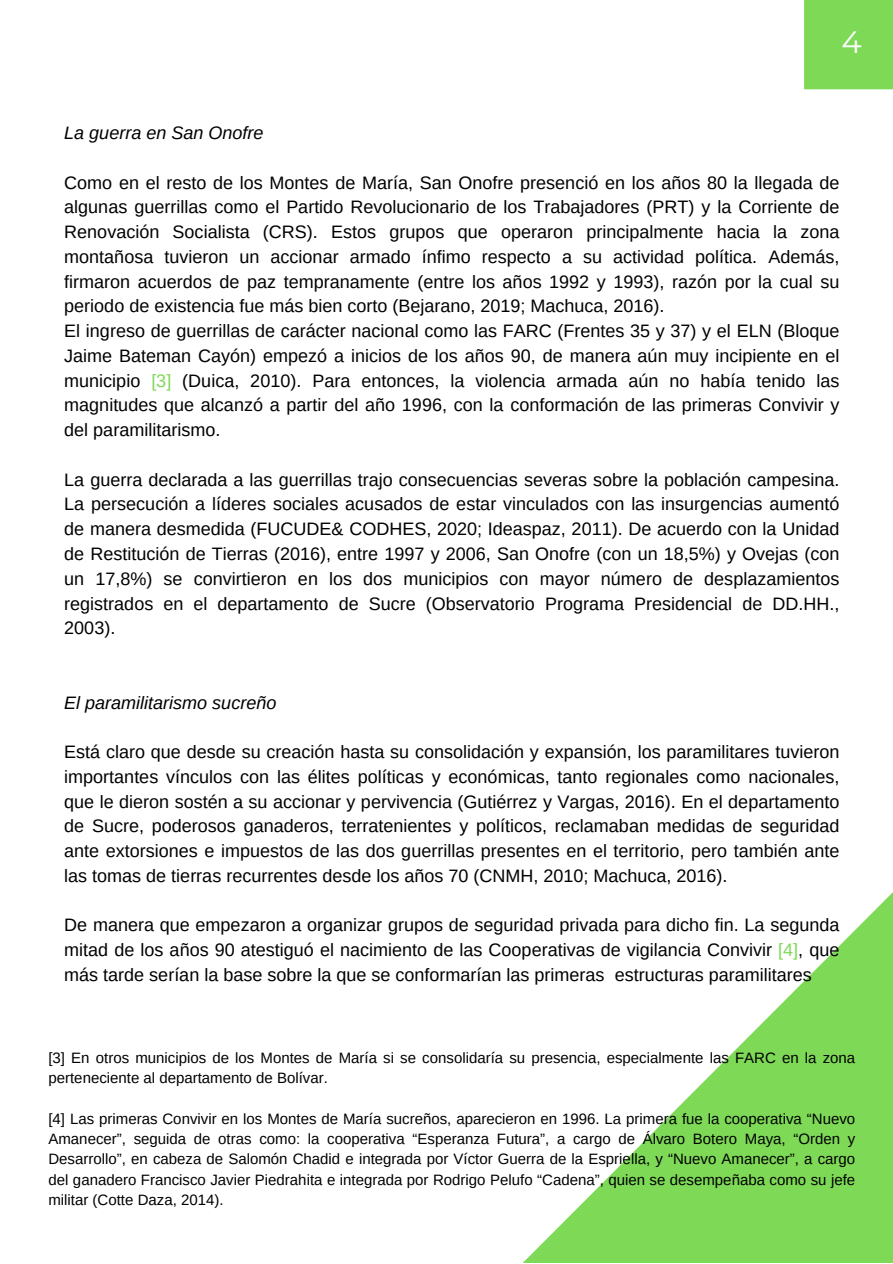
<style>
.page{position:relative;width:893px;height:1264px;background:#fff}
.page>*{position:absolute;margin:0;border:0;box-sizing:border-box;transform-origin:0 0}
.t1{font:30.75px "Montserrat";color:#fff}
.t2{font:18px/24.8px "Arimo";color:#000;text-align:justify}
.t3{font:italic 18px "Arimo";color:#000}
.t4{font:15px/20.2px "Arimo";color:#000}
.s1{color:#7ed957}
</style>
<div class="page">
<svg style="left:523px;top:893px;width:369px;height:370px"></svg>
<div style="left:804px;top:0;width:88px;height:89px;background:#7ed957"></div>
<p class="t1" style="left:841px;top:23px;width:22px">4</p>
<h1 class="t3" style="left:64px;top:123px;width:200px">La guerra en San Onofre</h1>
<h1 class="t2" style="left:64px;top:170px;width:776px;text-align:left">Como en el resto de los Montes de María, San Onofre presenció en los años 80 la llegada de algunas guerrillas como el Partido Revolucionario de los Trabajadores (PRT) y la Corriente de Renovación Socialista (CRS). Estos grupos que operaron principalmente hacia la zona montañosa tuvieron un accionar armado ínfimo respecto a su actividad política. Además, firmaron acuerdos de paz tempranamente (entre los años 1992 y 1993), razón por la cual su periodo de existencia fue más bien corto (Bejarano, 2019; Machuca, 2016).<br>El ingreso de guerrillas de carácter nacional como las FARC (Frentes 35 y 37) y el ELN (Bloque Jaime Bateman Cayón) empezó a inicios de los años 90, de manera aún muy incipiente en el municipio <span class="s1">[3]</span> (Duica, 2010). Para entonces, la violencia armada aún no había tenido las magnitudes que alcanzó a partir del año 1996, con la conformación de las primeras Convivir y del paramilitarismo.</h1>
<h1 class="t2" style="left:64px;top:467px;width:776px">La guerra declarada a las guerrillas trajo consecuencias severas sobre la población campesina.<br>La persecución a líderes sociales acusados de estar vinculados con las insurgencias aumentó de manera desmedida (FUCUDE&amp; CODHES, 2020; Ideaspaz, 2011). De acuerdo con la Unidad de Restitución de Tierras (2016), entre 1997 y 2006, San Onofre (con un 18,5%) y Ovejas (con un 17,8%) se convirtieron en los dos municipios con mayor número de desplazamientos registrados en el departamento de Sucre (Observatorio Programa Presidencial de DD.HH., 2003).</h1>
<h1 class="t3" style="left:64px;top:692px;width:213px">El paramilitarismo sucreño</h1>
<h1 class="t2" style="left:64px;top:739px;width:776px">Está claro que desde su creación hasta su consolidación y expansión, los paramilitares tuvieron importantes vínculos con las élites políticas y económicas, tanto regionales como nacionales, que le dieron sostén a su accionar y pervivencia (Gutiérrez y Vargas, 2016). En el departamento de Sucre, poderosos ganaderos, terratenientes y políticos, reclamaban medidas de seguridad ante extorsiones e impuestos de las dos guerrillas presentes en el territorio, pero también ante las tomas de tierras recurrentes desde los años 70 (CNMH, 2010; Machuca, 2016).</h1>
<h1 class="t2" style="left:64px;top:912px;width:776px">De manera que empezaron a organizar grupos de seguridad privada para dicho fin. La segunda mitad de los años 90 atestiguó el nacimiento de las Cooperativas de vigilancia Convivir <span class="s1">[4]</span>, que más tarde serían la base sobre la que se conformarían las primeras estructuras paramilitares</h1>
<p class="t4" style="left:48px;top:1047px;width:808px">[3] En otros municipios de los Montes de María si se consolidaría su presencia, especialmente las FARC en la zona perteneciente al departamento de Bolívar.</p>
<p class="t4" style="left:48px;top:1108px;width:808px;text-align:justify">[4] Las primeras Convivir en los Montes de María sucreños, aparecieron en 1996. La primera fue la cooperativa “Nuevo Amanecer”, seguida de otras como: la cooperativa “Esperanza Futura”, a cargo de Álvaro Botero Maya, “Orden y Desarrollo”, en cabeza de Salomón Chadid e integrada por Víctor Guerra de la Espriella, y “Nuevo Amanecer”, a cargo del ganadero Francisco Javier Piedrahita e integrada por Rodrigo Pelufo “Cadena”, quien se desempeñaba como su jefe militar (Cotte Daza, 2014).</p>
</div>
